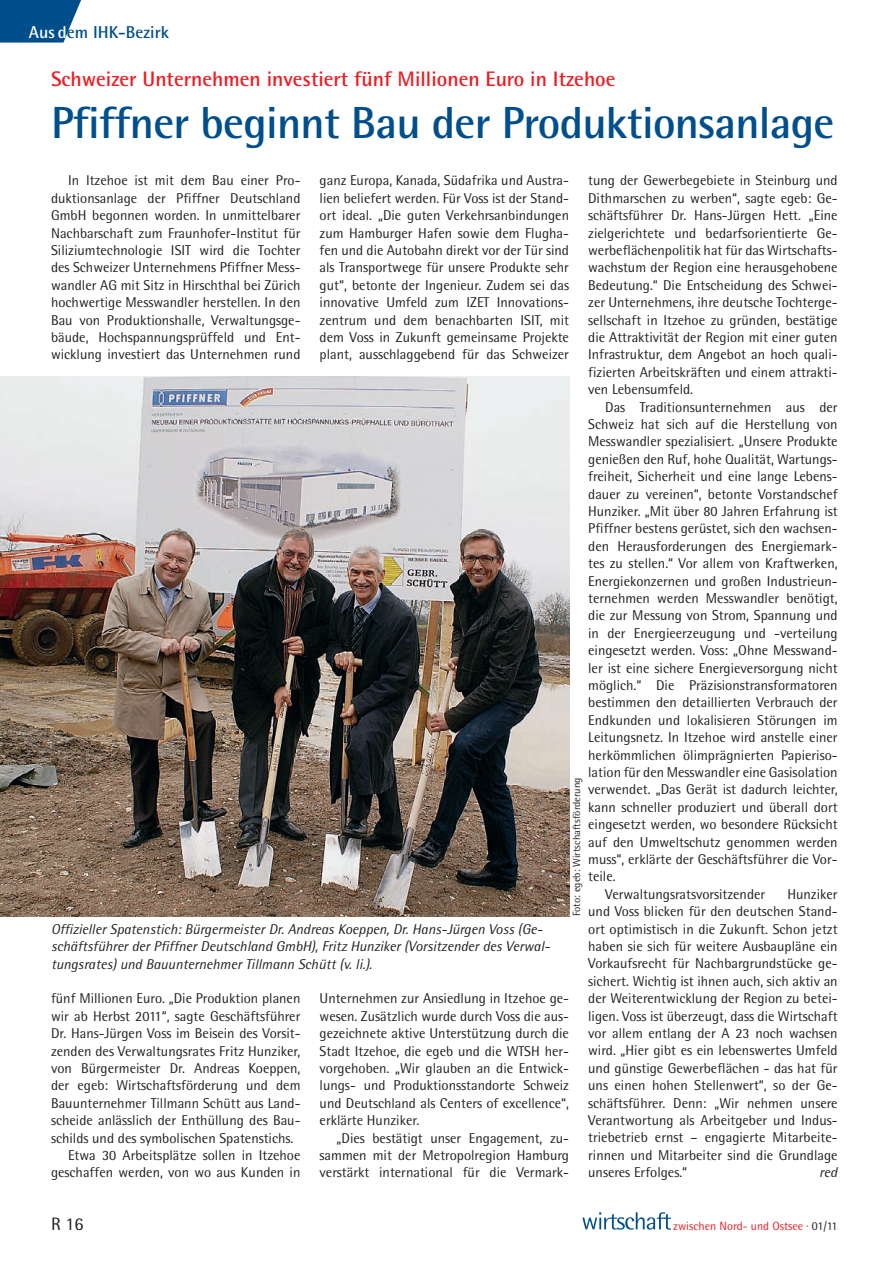
<style>
.page{position:relative;width:893px;height:1263px;background:#fff}
.page>*{position:absolute;margin:0;border:0;box-sizing:border-box;transform-origin:0 0}
.t1{font:700 45px "Rotis Semi Sans";letter-spacing:-.015em;color:#004f8c}
.t2{font:700 21px "Rotis Semi Sans";color:#ee1d23}
.t3{font:18px "Rotis Semi Sans";color:#231f20}
.t4{font:700 17.25px "Rotis Semi Sans";color:#004f8c}
.t5{font:14.25px/17.4px "Rotis Semi Sans";color:#231f20;text-align:justify}
.t6{font:italic 14.25px/17.4px "Rotis Semi Sans";color:#231f20}
.t7{font:12px "Rotis Semi Sans";color:#ee1d23}
.t8{font:10.5px "Rotis Semi Sans";color:#231f20}
.s1{color:#fff}
.s2{color:#231f20}
</style>
<div class="page">
<svg style="left:0;top:0;width:81px;height:43px;background:#1d6399"></svg>
<svg style="left:582px;top:1212px;width:89px;height:18px"></svg>
<img style="left:0;top:376px;width:569px;height:540px">
<p class="t4" style="left:29px;top:26px;width:142px"><span class="s1">Aus d</span>em IHK-Bezirk</p>
<h2 class="t2" style="left:51px;top:71px;width:566px">Schweizer Unternehmen investiert fünf Millionen Euro in Itzehoe</h2>
<h1 class="t1" style="left:51px;top:107px;width:785px">Pfiffner beginnt Bau der Produktionsanlage</h1>
<p class="t5" style="left:51px;top:173px;width:251px;text-indent:17px">In Itzehoe ist mit dem Bau einer Pro&shy;duktionsanlage der Pfiffner Deutschland GmbH begonnen worden. In unmittelbarer Nachbarschaft zum Fraunhofer-Institut für Siliziumtechnologie ISIT wird die Tochter des Schweizer Unternehmens Pfiffner Mess&shy;wandler AG mit Sitz in Hirschthal bei Zürich hochwertige Messwandler herstellen. In den Bau von Produktionshalle, Verwaltungsge&shy;bäude, Hochspannungsprüffeld und Ent&shy;wicklung investiert das Unternehmen rund</p>
<p class="t5" style="left:588px;top:173px;width:251px">tung der Gewerbegebiete in Steinburg und Dithmarschen zu werben“, sagte egeb: Ge&shy;schäftsführer Dr. Hans-Jürgen Hett. „Eine zielgerichtete und bedarfsorientierte Ge&shy;werbeflächenpolitik hat für das Wirtschafts&shy;wachstum der Region eine herausgehobene Bedeutung.“ Die Entscheidung des Schwei&shy;zer Unternehmens, ihre deutsche Tochterge&shy;sellschaft in Itzehoe zu gründen, bestätige die Attraktivität der Region mit einer guten Infrastruktur, dem Angebot an hoch quali&shy;fizierten Arbeitskräften und einem attrakti&shy;ven Lebensumfeld.</p>
<p class="t5" style="left:605px;top:399px;width:234px">Das Traditionsunternehmen aus der</p>
<p class="t5" style="left:588px;top:417px;width:251px">Schweiz hat sich auf die Herstellung von</p>
<p class="t5" style="left:588px;top:434px;width:251px">Messwandler spezialisiert. „Unsere Produkte</p>
<p class="t5" style="left:588px;top:452px;width:251px">genießen den Ruf, hohe Qualität, Wartungs-</p>
<p class="t5" style="left:588px;top:469px;width:251px">freiheit, Sicherheit und eine lange Lebens-</p>
<p class="t5" style="left:588px;top:486px;width:251px">dauer zu vereinen“, betonte Vorstandschef</p>
<p class="t5" style="left:588px;top:504px;width:251px">Hunziker. „Mit über 80 Jahren Erfahrung ist</p>
<p class="t5" style="left:588px;top:521px;width:251px">Pfiffner bestens gerüstet, sich den wachsen-</p>
<p class="t5" style="left:588px;top:539px;width:251px">den Herausforderungen des Energiemark-</p>
<p class="t5" style="left:588px;top:556px;width:251px">tes zu stellen.“ Vor allem von Kraftwerken,</p>
<p class="t5" style="left:588px;top:573px;width:251px">Energiekonzernen und großen Industrieun-</p>
<p class="t5" style="left:588px;top:591px;width:251px">ternehmen werden Messwandler benötigt,</p>
<p class="t5" style="left:588px;top:608px;width:251px">die zur Messung von Strom, Spannung und</p>
<p class="t5" style="left:588px;top:626px;width:251px">in der Energieerzeugung und -verteilung</p>
<p class="t5" style="left:588px;top:643px;width:251px">eingesetzt werden. Voss: „Ohne Messwand-</p>
<p class="t5" style="left:588px;top:660px;width:251px">ler ist eine sichere Energieversorgung nicht</p>
<p class="t5" style="left:588px;top:678px;width:251px">möglich.“ Die Präzisionstransformatoren</p>
<p class="t5" style="left:588px;top:695px;width:251px">bestimmen den detaillierten Verbrauch der</p>
<p class="t5" style="left:588px;top:713px;width:251px">Endkunden und lokalisieren Störungen im</p>
<p class="t5" style="left:588px;top:730px;width:251px">Leitungsnetz. In Itzehoe wird anstelle einer</p>
<p class="t5" style="left:588px;top:747px;width:251px">herkömmlichen ölimprägnierten Papieriso-</p>
<p class="t5" style="left:588px;top:765px;width:251px">lation für den Messwandler eine Gasisolation</p>
<p class="t5" style="left:588px;top:782px;width:251px">verwendet. „Das Gerät ist dadurch leichter,</p>
<p class="t5" style="left:588px;top:800px;width:251px">kann schneller produziert und überall dort</p>
<p class="t5" style="left:588px;top:817px;width:251px">eingesetzt werden, wo besondere Rücksicht</p>
<p class="t5" style="left:588px;top:834px;width:251px">auf den Umweltschutz genommen werden</p>
<p class="t5" style="left:588px;top:852px;width:251px">muss“, erklärte der Geschäftsführer die Vor-</p>
<p class="t5" style="left:588px;top:869px;width:29px">teile.</p>
<p class="t5" style="left:605px;top:887px;width:162px">Verwaltungsratsvorsitzender</p>
<p class="t5" style="left:320px;top:173px;width:251px">ganz Europa, Kanada, Südafrika und Austra&shy;lien beliefert werden. Für Voss ist der Stand&shy;ort ideal. „Die guten Verkehrsanbindungen zum Hamburger Hafen sowie dem Flugha&shy;fen und die Autobahn direkt vor der Tür sind als Transportwege für unsere Produkte sehr gut“, betonte der Ingenieur. Zudem sei das innovative Umfeld zum IZET Innovations&shy;zentrum und dem benachbarten ISIT, mit dem Voss in Zukunft gemeinsame Projekte plant, ausschlaggebend für das Schweizer</p>
<p class="t8" style="left:573px;top:916px;width:140px;rotate:-90deg">Foto: egeb: Wirtschaftsförderung</p>
<p class="t5" style="left:588px;top:887px;width:251px;text-indent:199px">Hunziker und Voss blicken für den deutschen Stand&shy;ort optimistisch in die Zukunft. Schon jetzt haben sie sich für weitere Ausbaupläne ein Vorkaufsrecht für Nachbargrundstücke ge&shy;sichert. Wichtig ist ihnen auch, sich aktiv an der Weiterentwicklung der Region zu betei&shy;ligen. Voss ist überzeugt, dass die Wirtschaft vor allem entlang der A 23 noch wachsen wird. „Hier gibt es ein lebenswertes Umfeld und günstige Gewerbeflächen - das hat für uns einen hohen Stellenwert“, so der Ge&shy;schäftsführer. Denn: „Wir nehmen unsere Verantwortung als Arbeitgeber und Indus&shy;triebetrieb ernst – engagierte Mitarbeite&shy;rinnen und Mitarbeiter sind die Grundlage unseres Erfolges.“</p>
<p class="t6" style="left:51px;top:922px;width:500px">Offizieller Spatenstich: Bürgermeister Dr. Andreas Koeppen, Dr. Hans-Jürgen Voss (Ge&shy;schäftsführer der Pfiffner Deutschland GmbH), Fritz Hunziker (Vorsitzender des Verwal&shy;tungsrates) und Bauunternehmer Tillmann Schütt (v. li.).</p>
<p class="t5" style="left:51px;top:991px;width:251px">fünf Millionen Euro. „Die Produktion planen</p>
<p class="t5" style="left:51px;top:1009px;width:251px">wir ab Herbst 2011“, sagte Geschäftsführer</p>
<p class="t5" style="left:51px;top:1026px;width:251px">Dr. Hans-Jürgen Voss im Beisein des Vorsit-</p>
<p class="t5" style="left:51px;top:1043px;width:251px">zenden des Verwaltungsrates Fritz Hunziker,</p>
<p class="t5" style="left:51px;top:1061px;width:251px">von Bürgermeister Dr. Andreas Koeppen,</p>
<p class="t5" style="left:51px;top:1078px;width:251px">der egeb: Wirtschaftsförderung und dem</p>
<p class="t5" style="left:51px;top:1096px;width:251px">Bauunternehmer Tillmann Schütt aus Land-</p>
<p class="t5" style="left:51px;top:1113px;width:251px">scheide anlässlich der Enthüllung des Bau-</p>
<p class="t5" style="left:51px;top:1130px;width:244px">schilds und des symbolischen Spatenstichs.</p>
<p class="t5" style="left:68px;top:1148px;width:234px">Etwa 30 Arbeitsplätze sollen in Itzehoe</p>
<p class="t5" style="left:51px;top:1165px;width:251px">geschaffen werden, von wo aus Kunden in</p>
<p class="t5" style="left:320px;top:991px;width:251px">Unternehmen zur Ansiedlung in Itzehoe ge&shy;wesen. Zusätzlich wurde durch Voss die aus&shy;gezeichnete aktive Unterstützung durch die Stadt Itzehoe, die egeb und die WTSH her&shy;vorgehoben. „Wir glauben an die Entwick&shy;lungs- und Produktionsstandorte Schweiz und Deutschland als Centers of excellence“, erklärte Hunziker.</p>
<p class="t5" style="left:320px;top:1130px;width:251px;text-indent:17px">„Dies bestätigt unser Engagement, zu&shy;sammen mit der Metropolregion Hamburg verstärkt international für die Vermark-</p>
<p class="t6" style="left:819px;top:1165px;width:19px">red</p>
<p class="t3" style="left:51px;top:1217px;width:34px">R 16</p>
<p class="t7" style="left:673px;top:1221px;width:166px">zwischen Nord- und Ostsee · <span class="s2">01/11</span></p>
</div>
